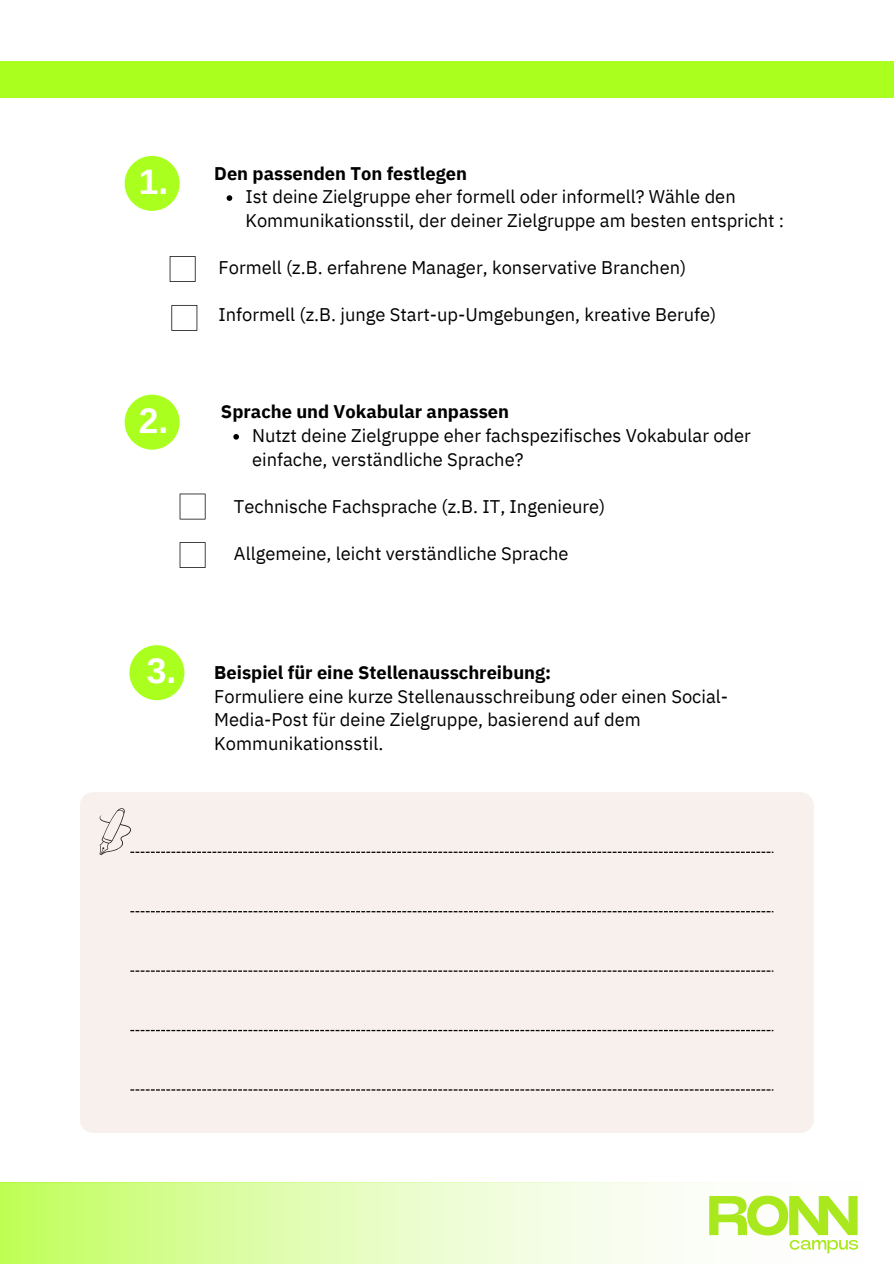
<style>
.page{position:relative;width:894px;height:1264px;background:#fff}
.page>*{position:absolute;margin:0;border:0;box-sizing:border-box;transform-origin:0 0}
.t1{font:700 35.4px "Arimo";color:#fff}
.t2{font:18.3px/23.7px "IBM Plex Sans";color:#000}
.t3{font:700 18.3px "IBM Plex Sans";color:#000}
</style>
<div class="page">
<svg style="left:0;top:1182px;width:859px;height:81px"></svg>
<div style="left:0;top:61px;width:893px;height:36px;background:#abff1e"></div>
<div style="left:125px;top:156px;width:55px;height:55px;background:#abff1e;border-radius:50%"></div>
<div style="left:129px;top:645px;width:55px;height:55px;background:#abff1e;border-radius:50%"></div>
<div style="left:80px;top:792px;width:733px;height:340px;background:#f8f0ec;border-radius:13px"></div>
<svg style="left:99px;top:808px;width:674px;height:47px"></svg>
<svg style="left:130px;top:911px;width:643px;height:1px"></svg>
<svg style="left:130px;top:970px;width:643px;height:1px"></svg>
<svg style="left:130px;top:1029px;width:643px;height:2px"></svg>
<svg style="left:130px;top:1089px;width:643px;height:1px"></svg>
<svg style="left:709px;top:1195px;width:148px;height:58px"></svg>
<div style="left:125px;top:394px;width:55px;height:55px;background:#abff1e;border-radius:50%"></div>
<svg style="left:170px;top:256px;width:25px;height:26px"></svg>
<svg style="left:226px;top:195px;width:6px;height:6px"></svg>
<svg style="left:233px;top:434px;width:6px;height:5px"></svg>
<svg style="left:171px;top:305px;width:26px;height:26px"></svg>
<svg style="left:180px;top:493px;width:25px;height:26px"></svg>
<svg style="left:180px;top:542px;width:25px;height:26px"></svg>
<p class="t1" style="left:139px;top:162px;width:31px">1.</p>
<p class="t3" style="left:214px;top:161px;width:254px">Den passenden Ton festlegen</p>
<h2 class="t2" style="left:245px;top:184px;width:540px">Ist deine Zielgruppe eher formell oder informell? Wähle den<br>Kommunikationsstil, der deiner Zielgruppe am besten entspricht :</h2>
<p class="t2" style="left:218px;top:255px;width:469px">Formell (z.B. erfahrene Manager, konservative Branchen)</p>
<p class="t2" style="left:218px;top:302px;width:499px">Informell (z.B. junge Start-up-Umgebungen, kreative Berufe)</p>
<p class="t1" style="left:139px;top:400px;width:31px">2.</p>
<p class="t3" style="left:221px;top:399px;width:289px">Sprache und Vokabular anpassen</p>
<h2 class="t2" style="left:252px;top:423px;width:500px">Nutzt deine Zielgruppe eher fachspezifisches Vokabular oder einfache, verständliche Sprache?</h2>
<p class="t2" style="left:234px;top:494px;width:373px">Technische Fachsprache (z.B. IT, Ingenieure)</p>
<p class="t2" style="left:234px;top:541px;width:336px">Allgemeine, leicht verständliche Sprache</p>
<h1 class="t1" style="left:147px;top:651px;width:31px">3.</h1>
<p class="t3" style="left:214px;top:660px;width:338px">Beispiel für eine Stellenausschreibung:</p>
<h1 class="t2" style="left:214px;top:684px;width:515px">Formuliere eine kurze Stellenausschreibung oder einen Social-<br>Media-Post für deine Zielgruppe, basierend auf dem<br>Kommunikationsstil.</h1>
</div>
